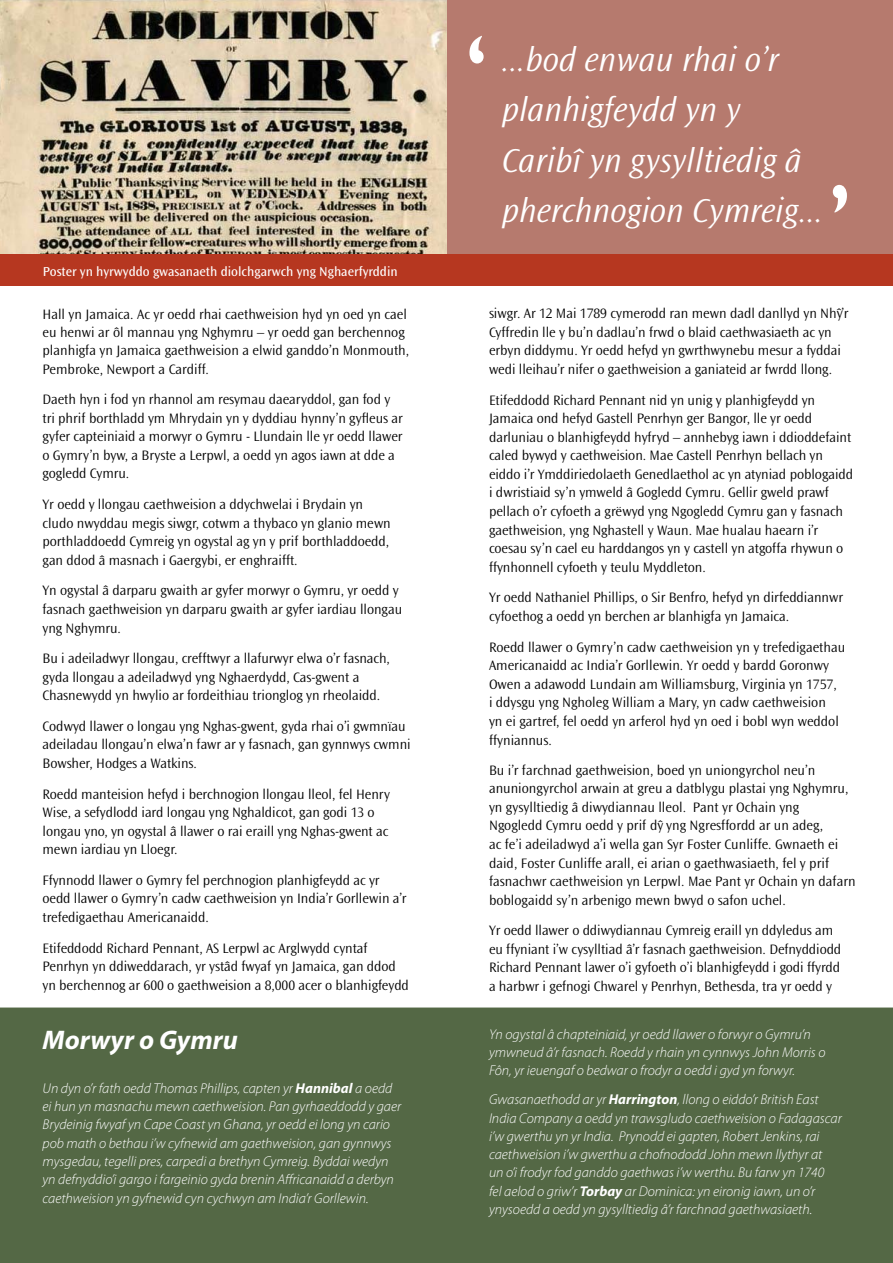
<style>
.page{position:relative;width:893px;height:1263px;background:#fff}
.page>*{position:absolute;margin:0;border:0;box-sizing:border-box;transform-origin:0 0}
.t1{font:condensed 120px "Gill Sans Std";color:#fff}
.t2{font:italic 300 34.5px/50.4px "Ocean Sans Std";color:#fff}
.t3{font:italic 700 27px "Myriad Pro";color:#fff}
.t4{font:300 14.25px/18.6px "Ocean Sans Std";letter-spacing:-.005em;color:#000}
.t5{font:italic 300 14.25px/18.3px "Myriad Pro";color:#fff}
.t6{font:13.5px "Ocean Sans Std";color:#fff}
.s1{font-weight:700}
</style>
<div class="page">
<div style="left:447px;top:0;width:446px;height:268px;background:#b67a6e"></div>
<img style="left:0;top:0;width:446px;height:254px">
<div style="left:0;top:1007px;width:893px;height:256px;background:#546845"></div>
<div style="left:0;top:254px;width:893px;height:32px;background:#b63720"></div>
<p class="t6" style="left:43px;top:264px;width:356px">Poster yn hyrwyddo gwasanaeth diolchgarwch yng Nghaerfyrddin</p>
<p class="t4" style="left:43px;top:305px;width:368px">Hall yn Jamaica. Ac yr oedd rhai caethweision hyd yn oed yn cael eu henwi ar ôl mannau yng Nghymru – yr oedd gan berchennog planhigfa yn Jamaica gaethweision a elwid ganddo’n Monmouth, Pembroke, Newport a Cardiff.</p>
<p class="t4" style="left:43px;top:390px;width:362px">Daeth hyn i fod yn rhannol am resymau daearyddol, gan fod y tri phrif borthladd ym Mhrydain yn y dyddiau hynny’n gyfleus ar gyfer capteiniaid a morwyr o Gymru - Llundain lle yr oedd llawer o Gymry’n byw, a Bryste a Lerpwl, a oedd yn agos iawn at dde a gogledd Cymru.</p>
<p class="t4" style="left:43px;top:495px;width:350px">Yr oedd y llongau caethweision a ddychwelai i Brydain yn cludo nwyddau megis siwgr, cotwm a thybaco yn glanio mewn porthladdoedd Cymreig yn ogystal ag yn y prif borthladdoedd, gan ddod â masnach i Gaergybi, er enghraifft.</p>
<p class="t4" style="left:43px;top:581px;width:361px">Yn ogystal â darparu gwaith ar gyfer morwyr o Gymru, yr oedd y fasnach gaethweision yn darparu gwaith ar gyfer iardiau llongau yng Nghymru.</p>
<p class="t4" style="left:43px;top:649px;width:349px">Bu i adeiladwyr llongau, crefftwyr a llafurwyr elwa o’r fasnach, gyda llongau a adeiladwyd yng Nghaerdydd, Cas-gwent a<br>Chasnewydd yn hwylio ar fordeithiau trionglog yn rheolaidd.</p>
<p class="t4" style="left:43px;top:717px;width:370px">Codwyd llawer o longau yng Nghas-gwent, gyda rhai o’i gwmnïau adeiladau llongau’n elwa’n fawr ar y fasnach, gan gynnwys cwmni<br>Bowsher, Hodges a Watkins.</p>
<p class="t4" style="left:43px;top:785px;width:349px">Roedd manteision hefyd i berchnogion llongau lleol, fel Henry Wise, a sefydlodd iard longau yng Nghaldicot, gan godi 13 o longau yno, yn ogystal â llawer o rai eraill yng Nghas-gwent ac mewn iardiau yn Lloegr.</p>
<p class="t4" style="left:43px;top:871px;width:366px">Ffynnodd llawer o Gymry fel perchnogion planhigfeydd ac yr oedd llawer o Gymry’n cadw caethweision yn India’r Gorllewin a’r trefedigaethau Americanaidd.</p>
<p class="t4" style="left:43px;top:939px;width:368px">Etifeddodd Richard Pennant, AS Lerpwl ac Arglwydd cyntaf<br>Penrhyn yn ddiweddarach, yr ystâd fwyaf yn Jamaica, gan ddod yn berchennog ar 600 o gaethweision a 8,000 acer o blanhigfeydd</p>
<h3 class="t3" style="left:43px;top:1022px;width:197px">Morwyr o Gymru</h3>
<p class="t5" style="left:43px;top:1079px;width:360px">Un dyn o’r fath oedd Thomas Phillips, capten yr <span class="s1">Hannibal</span> a oedd ei hun yn masnachu mewn caethweision. Pan gyrhaeddodd y gaer Brydeinig fwyaf yn Cape Coast yn Ghana, yr oedd ei long yn cario pob math o bethau i’w cyfnewid am gaethweision, gan gynnwys mysgedau, tegelli pres, carpedi a brethyn Cymreig. Byddai wedyn yn defnyddio’i gargo i fargeinio gyda brenin Affricanaidd a derbyn caethweision yn gyfnewid cyn cychwyn am India’r Gorllewin.</p>
<h1 class="t1" style="left:466px;top:13px;width:23px">‘</h1>
<h2 class="t2" style="left:502px;top:35px;width:323px">...bod enwau rhai o’r planhigfeydd yn y<br>Caribî yn gysylltiedig â pherchnogion Cymreig...</h2>
<h1 class="t1" style="left:829px;top:162px;width:23px">’</h1>
<p class="t4" style="left:489px;top:304px;width:361px">siwgr. Ar 12 Mai 1789 cymerodd ran mewn dadl danllyd yn Nhyˆ’r Cyffredin lle y bu’n dadlau’n frwd o blaid caethwasiaeth ac yn erbyn diddymu. Yr oedd hefyd yn gwrthwynebu mesur a fyddai wedi lleihau’r nifer o gaethweision a ganiateid ar fwrdd llong.</p>
<p class="t4" style="left:489px;top:391px;width:366px">Etifeddodd Richard Pennant nid yn unig y planhigfeydd yn Jamaica ond hefyd Gastell Penrhyn ger Bangor, lle yr oedd darluniau o blanhigfeydd hyfryd – annhebyg iawn i ddioddefaint caled bywyd y caethweision. Mae Castell Penrhyn bellach yn eiddo i’r Ymddiriedolaeth Genedlaethol ac yn atyniad poblogaidd i dwristiaid sy’n ymweld â Gogledd Cymru. Gellir gweld prawf pellach o’r cyfoeth a grëwyd yng Ngogledd Cymru gan y fasnach gaethweision, yng Nghastell y Waun. Mae hualau haearn i’r coesau sy’n cael eu harddangos yn y castell yn atgoffa rhywun o ffynhonnell cyfoeth y teulu Myddleton.</p>
<p class="t4" style="left:489px;top:588px;width:356px">Yr oedd Nathaniel Phillips, o Sir Benfro, hefyd yn dirfeddiannwr cyfoethog a oedd yn berchen ar blanhigfa yn Jamaica.</p>
<p class="t4" style="left:489px;top:638px;width:358px">Roedd llawer o Gymry’n cadw caethweision yn y trefedigaethau Americanaidd ac India’r Gorllewin. Yr oedd y bardd Goronwy Owen a adawodd Lundain am Williamsburg, Virginia yn 1757,<br>i ddysgu yng Ngholeg William a Mary, yn cadw caethweision<br>yn ei gartref, fel oedd yn arferol hyd yn oed i bobl wyn weddol ffyniannus.</p>
<p class="t4" style="left:489px;top:761px;width:368px">Bu i’r farchnad gaethweision, boed yn uniongyrchol neu’n anuniongyrchol arwain at greu a datblygu plastai yng Nghymru, yn gysylltiedig â diwydiannau lleol. Pant yr Ochain yng Ngogledd Cymru oedd y prif dyˆ yng Ngresffordd ar un adeg,<br>ac fe’i adeiladwyd a’i wella gan Syr Foster Cunliffe. Gwnaeth ei daid, Foster Cunliffe arall, ei arian o gaethwasiaeth, fel y prif fasnachwr caethweision yn Lerpwl. Mae Pant yr Ochain yn dafarn boblogaidd sy’n arbenigo mewn bwyd o safon uchel.</p>
<p class="t4" style="left:489px;top:921px;width:354px">Yr oedd llawer o ddiwydiannau Cymreig eraill yn ddyledus am eu ffyniant i’w cysylltiad â’r fasnach gaethweision. Defnyddiodd Richard Pennant lawer o’i gyfoeth o’i blanhigfeydd i godi ffyrdd a harbwr i gefnogi Chwarel y Penrhyn, Bethesda, tra yr oedd y</p>
<p class="t5" style="left:489px;top:1025px;width:338px">Yn ogystal â chapteiniaid, yr oedd llawer o forwyr o Gymru’n ymwneud â’r fasnach. Roedd y rhain yn cynnwys John Morris o<br>Fôn, yr ieuengaf o bedwar o frodyr a oedd i gyd yn forwyr.</p>
<p class="t5" style="left:489px;top:1090px;width:354px">Gwasanaethodd ar yr <span class="s1">Harrington</span>, llong o eiddo’r British East India Company a oedd yn trawsgludo caethweision o Fadagascar i’w gwerthu yn yr India. Prynodd ei gapten, Robert Jenkins, rai caethweision i’w gwerthu a chofnododd John mewn llythyr at<br>un o’i frodyr fod ganddo gaethwas i’w werthu. Bu farw yn 1740<br>fel aelod o griw’r <span class="s1">Torbay</span> ar Dominica: yn eironig iawn, un o’r ynysoedd a oedd yn gysylltiedig â’r farchnad gaethwasiaeth.</p>
</div>
